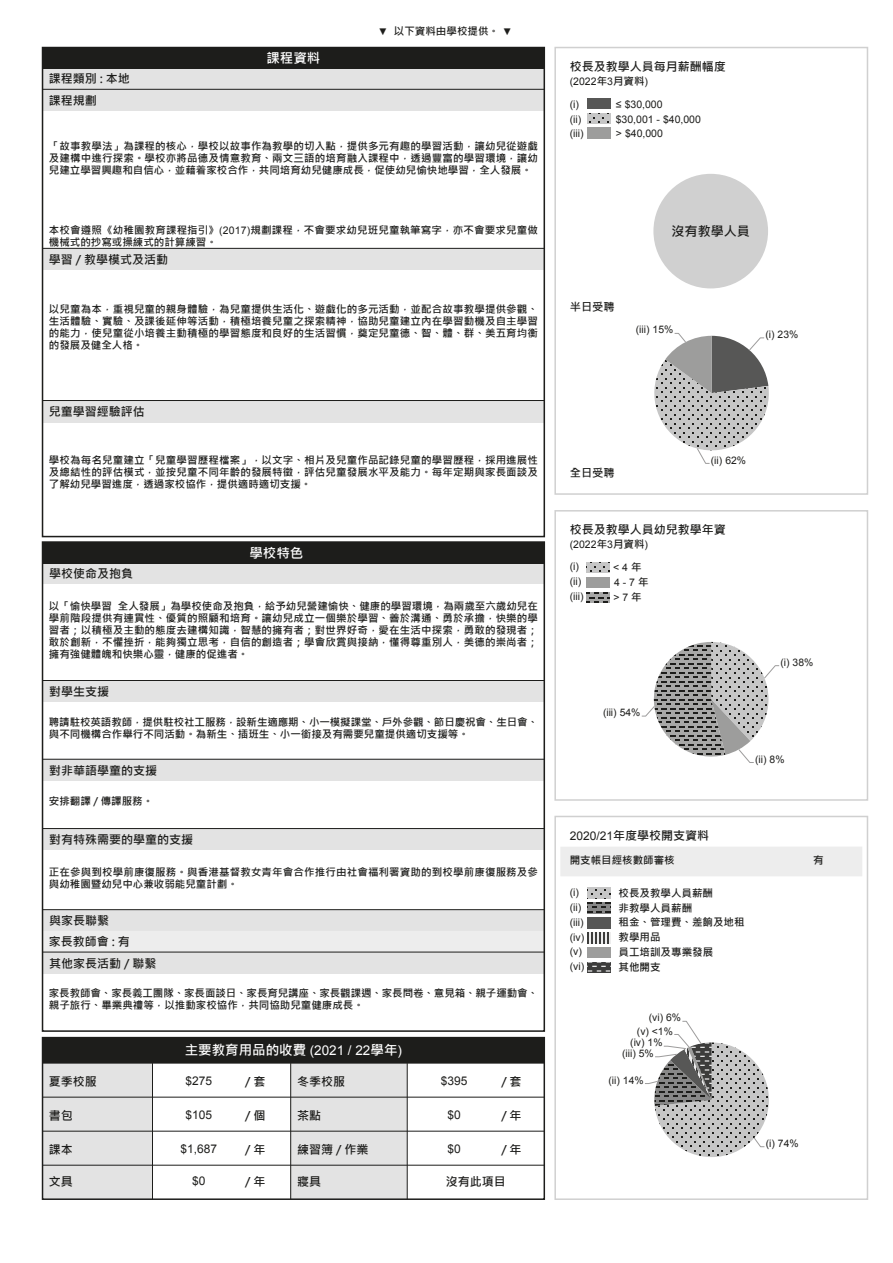
<style>
.page{position:relative;width:893px;height:1263px;background:#fff}
.page>*{position:absolute;margin:0;border:0;box-sizing:border-box;transform-origin:0 0}
.t1{font:700 13.5px "Microsoft Jheng Hei";color:#fff}
.t2{font:700 13.05px "Microsoft Jheng Hei";color:#1d1d1b}
.t3{font:700 12px/20.9px "Microsoft Jheng Hei";color:#1d1d1b}
.t4{font:12px "Arial";color:#1d1d1b}
.t5{font:700 11.25px "Microsoft Jheng Hei";color:#1d1d1b}
.t6{font:700 10.5px/12px "Microsoft Jheng Hei";color:#1d1d1b;text-align:justify}
.t7{font:10.5px "Arial";color:#1d1d1b}
.t8{font:10.35px "Arial";color:#1d1d1b}
.s1{font-family:"Arial";font-weight:400;font-size:9.75px}
.s2{font-family:"Arial";font-weight:400}
.s3{font-family:"Microsoft Jheng Hei";font-weight:700}
</style>
<div class="page">
<div style="left:560px;top:846px;width:302px;height:30px;background:#ededed"></div>
<img style="left:588px;top:917px;width:22px;height:11px">
<svg style="left:588px;top:962px;width:22px;height:11px"></svg>
<svg style="left:588px;top:932px;width:22px;height:11px"></svg>
<svg style="left:588px;top:903px;width:22px;height:10px"></svg>
<svg style="left:588px;top:888px;width:22px;height:10px"></svg>
<div style="left:554px;top:816px;width:314px;height:384px;border:2px solid #d0d0d0"></div>
<div style="left:554px;top:510px;width:314px;height:291px;border:2px solid #d0d0d0"></div>
<svg style="left:587px;top:592px;width:22px;height:11px"></svg>
<svg style="left:587px;top:562px;width:22px;height:11px"></svg>
<div style="left:554px;top:47px;width:314px;height:448px;border:2px solid #d0d0d0"></div>
<img style="left:587px;top:98px;width:23px;height:11px">
<svg style="left:587px;top:113px;width:23px;height:11px"></svg>
<div style="left:653px;top:174px;width:115px;height:114px;background:#d0d0d0;border-radius:50%"></div>
<svg style="left:654px;top:333px;width:115px;height:131px"></svg>
<svg style="left:641px;top:642px;width:139px;height:121px"></svg>
<svg style="left:645px;top:1021px;width:124px;height:136px"></svg>
<div style="left:291px;top:1063px;width:116px;height:136px;background:#e3e3e3"></div>
<div style="left:43px;top:1063px;width:109px;height:136px;background:#e3e3e3"></div>
<div style="left:42px;top:1037px;width:503px;height:163px;border:2px solid #1d1d1b"></div>
<hr style="left:43px;top:1097px;width:501px;height:1px;background:#1d1d1b">
<hr style="left:43px;top:1165px;width:501px;height:1px;background:#1d1d1b">
<hr style="left:43px;top:1131px;width:501px;height:1px;background:#1d1d1b">
<div style="left:43px;top:1037px;width:501px;height:26px;background:#1d1d1b"></div>
<hr style="left:43px;top:1063px;width:501px;height:1px;background:#1d1d1b">
<hr style="left:152px;top:1063px;width:1px;height:136px;background:#1d1d1b">
<hr style="left:290px;top:1063px;width:1px;height:136px;background:#1d1d1b">
<hr style="left:407px;top:1063px;width:1px;height:136px;background:#1d1d1b">
<div style="left:43px;top:681px;width:501px;height:21px;background:#e3e3e3"></div>
<hr style="left:43px;top:680px;width:501px;height:1px;background:#1d1d1b">
<div style="left:43px;top:910px;width:501px;height:21px;background:#e3e3e3"></div>
<div style="left:43px;top:931px;width:501px;height:21px;background:#ededed"></div>
<hr style="left:43px;top:909px;width:501px;height:1px;background:#1d1d1b">
<div style="left:43px;top:563px;width:501px;height:21px;background:#e3e3e3"></div>
<div style="left:43px;top:542px;width:501px;height:21px;background:#1d1d1b"></div>
<div style="left:43px;top:952px;width:501px;height:21px;background:#e3e3e3"></div>
<hr style="left:43px;top:952px;width:501px;height:1px;background:#1d1d1b">
<div style="left:43px;top:759px;width:501px;height:21px;background:#e3e3e3"></div>
<hr style="left:43px;top:759px;width:501px;height:1px;background:#1d1d1b">
<div style="left:43px;top:829px;width:501px;height:21px;background:#e3e3e3"></div>
<hr style="left:43px;top:828px;width:501px;height:1px;background:#1d1d1b">
<div style="left:42px;top:541px;width:503px;height:491px;border:2px solid #1d1d1b"></div>
<div style="left:43px;top:249px;width:501px;height:21px;background:#e3e3e3"></div>
<hr style="left:43px;top:248px;width:501px;height:1px;background:#1d1d1b">
<div style="left:43px;top:401px;width:501px;height:21px;background:#e3e3e3"></div>
<hr style="left:43px;top:400px;width:501px;height:1px;background:#1d1d1b">
<div style="left:43px;top:89px;width:501px;height:22px;background:#e3e3e3"></div>
<div style="left:43px;top:68px;width:501px;height:21px;background:#e3e3e3"></div>
<hr style="left:43px;top:89px;width:501px;height:1px;background:#1d1d1b">
<div style="left:43px;top:48px;width:501px;height:21px;background:#1d1d1b"></div>
<div style="left:42px;top:47px;width:503px;height:490px;border:2px solid #1d1d1b"></div>
<p class="t3" style="left:49px;top:69px;width:83px">課程類別 : 本地</p>
<p class="t3" style="left:49px;top:90px;width:50px">課程規劃</p>
<p class="t1" style="left:266px;top:50px;width:55px">課程資料</p>
<p class="t6" style="left:378px;top:25px;width:135px"><span class="s1">▼</span> 以下資料由學校提供。 <span class="s1">▼</span></p>
<p class="t6" style="left:49px;top:140px;width:491px">「故事教學法」為課程的核心，學校以故事作為教學的切入點，提供多元有趣的學習活動，讓幼兒從遊戲及建構中進行探索。學校亦將品德及情意教育、兩文三語的培育融入課程中，透過豐富的學習環境，讓幼兒建立學習興趣和自信心，並藉着家校合作，共同培育幼兒健康成長，促使幼兒愉快地學習，全人發展。</p>
<p class="t6" style="left:49px;top:224px;width:490px">本校會遵照《幼稚園教育課程指引》<span class="s2">(2017)</span>規劃課程，不會要求幼兒班兒童執筆寫字，亦不會要求兒童做機械式的抄寫或操練式的計算練習。</p>
<p class="t3" style="left:49px;top:249px;width:121px">學習 / 教學模式及活動</p>
<p class="t6" style="left:49px;top:303px;width:491px">以兒童為本，重視兒童的親身體驗，為兒童提供生活化、遊戲化的多元活動，並配合故事教學提供參觀、生活體驗、實驗、及課後延伸等活動，積極培養兒童之探索精神，協助兒童建立內在學習動機及自主學習的能力，使兒童從小培養主動積極的學習態度和良好的生活習慣，奠定兒童德、智、體、群、美五育均衡的發展及健全人格。</p>
<p class="t3" style="left:49px;top:401px;width:98px">兒童學習經驗評估</p>
<p class="t6" style="left:49px;top:454px;width:491px">學校為每名兒童建立「兒童學習歷程檔案」，以文字、相片及兒童作品記錄兒童的學習歷程，採用進展性及總結性的評估模式，並按兒童不同年齡的發展特徵，評估兒童發展水平及能力。每年定期與家長面談及了解幼兒學習進度，透過家校協作，提供適時適切支援。</p>
<p class="t3" style="left:49px;top:563px;width:85px">學校使命及抱負</p>
<p class="t1" style="left:249px;top:545px;width:55px">學校特色</p>
<p class="t6" style="left:49px;top:600px;width:491px">以「愉快學習全人發展」為學校使命及抱負，給予幼兒營建愉快、健康的學習環境，為兩歲至六歲幼兒在學前階段提供有連貫性、優質的照顧和培育。讓幼兒成立一個樂於學習、善於溝通、勇於承擔，快樂的學習者；以積極及主動的態度去建構知識，智慧的擁有者；對世界好奇，愛在生活中探索，勇敢的發現者；敢於創新，不懼挫折，能夠獨立思考，自信的創造者；學會欣賞與接納，懂得尊重別人，美德的崇尚者；擁有強健體魄和快樂心靈，健康的促進者。</p>
<p class="t3" style="left:49px;top:681px;width:62px">對學生支援</p>
<p class="t6" style="left:49px;top:716px;width:491px">聘請駐校英語教師，提供駐校社工服務，設新生適應期、小一模擬課堂、戶外參觀、節日慶祝會、生日會、與不同機構合作舉行不同活動。為新生、插班生、小一銜接及有需要兒童提供適切支援等。</p>
<p class="t3" style="left:49px;top:760px;width:109px">對非華語學童的支援</p>
<p class="t6" style="left:49px;top:795px;width:106px">安排翻譯 / 傳譯服務。</p>
<p class="t3" style="left:49px;top:829px;width:145px">對有特殊需要的學童的支援</p>
<p class="t6" style="left:49px;top:866px;width:491px">正在參與到校學前康復服務。與香港基督教女青年會合作推行由社會福利署資助的到校學前康復服務及參與幼稚園暨幼兒中心兼收弱能兒童計劃。</p>
<p class="t3" style="left:49px;top:910px;width:83px">與家長聯繫<br>家長教師會 : 有</p>
<p class="t3" style="left:49px;top:953px;width:109px">其他家長活動 / 聯繫</p>
<p class="t6" style="left:49px;top:987px;width:491px">家長教師會、家長義工團隊、家長面談日、家長育兒講座、家長觀課週、家長問卷、意見箱、親子運動會、親子旅行、畢業典禮等，以推動家校協作，共同協助兒童健康成長。</p>
<p class="t1" style="left:185px;top:1042px;width:219px">主要教育用品的收費 <span class="s2">(2021 / 22</span>學年<span class="s2">)</span></p>
<p class="t3" style="left:245px;top:1071px;width:22px">/ 套</p>
<p class="t3" style="left:245px;top:1105px;width:22px">/ 個</p>
<p class="t3" style="left:245px;top:1139px;width:22px">/ 年</p>
<p class="t3" style="left:501px;top:1139px;width:22px">/ 年</p>
<p class="t3" style="left:49px;top:1071px;width:50px">夏季校服</p>
<p class="t3" style="left:297px;top:1071px;width:49px">冬季校服</p>
<p class="t3" style="left:49px;top:1105px;width:25px">書包</p>
<p class="t3" style="left:297px;top:1105px;width:25px">茶點</p>
<p class="t3" style="left:49px;top:1139px;width:25px">課本</p>
<p class="t3" style="left:297px;top:1139px;width:73px">練習簿 / 作業</p>
<p class="t3" style="left:49px;top:1171px;width:25px">文具</p>
<p class="t3" style="left:297px;top:1171px;width:25px">寢具</p>
<p class="t4" style="left:186px;top:1073px;width:28px">$275</p>
<p class="t3" style="left:501px;top:1071px;width:22px">/ 套</p>
<p class="t4" style="left:186px;top:1107px;width:28px">$105</p>
<p class="t4" style="left:181px;top:1141px;width:38px">$1,687</p>
<p class="t4" style="left:441px;top:1073px;width:28px">$395</p>
<p class="t3" style="left:501px;top:1105px;width:22px">/ 年</p>
<p class="t4" style="left:448px;top:1107px;width:15px">$0</p>
<p class="t4" style="left:448px;top:1141px;width:15px">$0</p>
<p class="t3" style="left:446px;top:1171px;width:61px">沒有此項目</p>
<p class="t3" style="left:245px;top:1171px;width:22px">/ 年</p>
<p class="t4" style="left:192px;top:1173px;width:15px">$0</p>
<p class="t3" style="left:570px;top:56px;width:157px">校長及教學人員每月薪酬幅度</p>
<p class="t7" style="left:570px;top:74px;width:80px">(2022<span class="s3">年</span>3<span class="s3">月資料</span>)</p>
<p class="t7" style="left:570px;top:97px;width:11px">(i)</p>
<p class="t7" style="left:616px;top:97px;width:48px">≤ $30,000</p>
<p class="t7" style="left:570px;top:127px;width:15px">(iii)</p>
<p class="t7" style="left:616px;top:127px;width:48px">&gt; $40,000</p>
<p class="t7" style="left:570px;top:112px;width:13px">(ii)</p>
<p class="t7" style="left:616px;top:112px;width:87px">$30,001 - $40,000</p>
<p class="t2" style="left:671px;top:223px;width:80px">沒有教學人員</p>
<p class="t5" style="left:570px;top:300px;width:46px">半日受聘</p>
<p class="t8" style="left:636px;top:323px;width:39px">(iii) 15%</p>
<p class="t8" style="left:765px;top:328px;width:34px">(i) 23%</p>
<p class="t5" style="left:570px;top:466px;width:46px">全日受聘</p>
<p class="t8" style="left:711px;top:453px;width:37px">(ii) 62%</p>
<p class="t3" style="left:570px;top:519px;width:157px">校長及教學人員幼兒教學年資</p>
<p class="t7" style="left:570px;top:537px;width:80px">(2022<span class="s3">年</span>3<span class="s3">月資料</span>)</p>
<p class="t7" style="left:570px;top:575px;width:13px">(ii)</p>
<p class="t7" style="left:614px;top:575px;width:36px">4 - 7 <span class="s3">年</span></p>
<p class="t7" style="left:570px;top:590px;width:15px">(iii)</p>
<p class="t7" style="left:613px;top:590px;width:30px">&gt; 7 <span class="s3">年</span></p>
<p class="t7" style="left:570px;top:560px;width:11px">(i)</p>
<p class="t7" style="left:613px;top:560px;width:30px">&lt; 4 <span class="s3">年</span></p>
<p class="t8" style="left:603px;top:706px;width:39px">(iii) 54%</p>
<p class="t8" style="left:780px;top:655px;width:34px">(i) 38%</p>
<p class="t8" style="left:755px;top:752px;width:31px">(ii) 8%</p>
<p class="t3" style="left:570px;top:825px;width:141px"><span class="s2">2020/21</span>年度學校開支資料</p>
<p class="t6" style="left:570px;top:854px;width:106px">開支帳目經核數師審核</p>
<p class="t7" style="left:570px;top:885px;width:11px">(i)</p>
<p class="t6" style="left:619px;top:887px;width:96px">校長及教學人員薪酬</p>
<p class="t7" style="left:570px;top:900px;width:13px">(ii)</p>
<p class="t6" style="left:619px;top:902px;width:75px">非教學人員薪酬</p>
<p class="t7" style="left:570px;top:915px;width:15px">(iii)</p>
<p class="t6" style="left:619px;top:916px;width:127px">租金、管理費、差餉及地租</p>
<p class="t7" style="left:570px;top:945px;width:14px">(v)</p>
<p class="t6" style="left:619px;top:946px;width:96px">員工培訓及專業發展</p>
<p class="t7" style="left:570px;top:959px;width:16px">(vi)</p>
<p class="t6" style="left:619px;top:961px;width:43px">其他開支</p>
<p class="t7" style="left:570px;top:930px;width:16px">(iv)</p>
<p class="t6" style="left:619px;top:931px;width:43px">教學用品</p>
<p class="t8" style="left:649px;top:1011px;width:34px">(vi) 6%</p>
<p class="t8" style="left:637px;top:1024px;width:37px">(v) &lt;1%</p>
<p class="t8" style="left:630px;top:1036px;width:34px">(iv) 1%</p>
<p class="t8" style="left:622px;top:1046px;width:33px">(iii) 5%</p>
<p class="t8" style="left:608px;top:1073px;width:37px">(ii) 14%</p>
<p class="t6" style="left:813px;top:854px;width:12px">有</p>
<p class="t8" style="left:766px;top:1136px;width:34px">(i) 74%</p>
</div>
